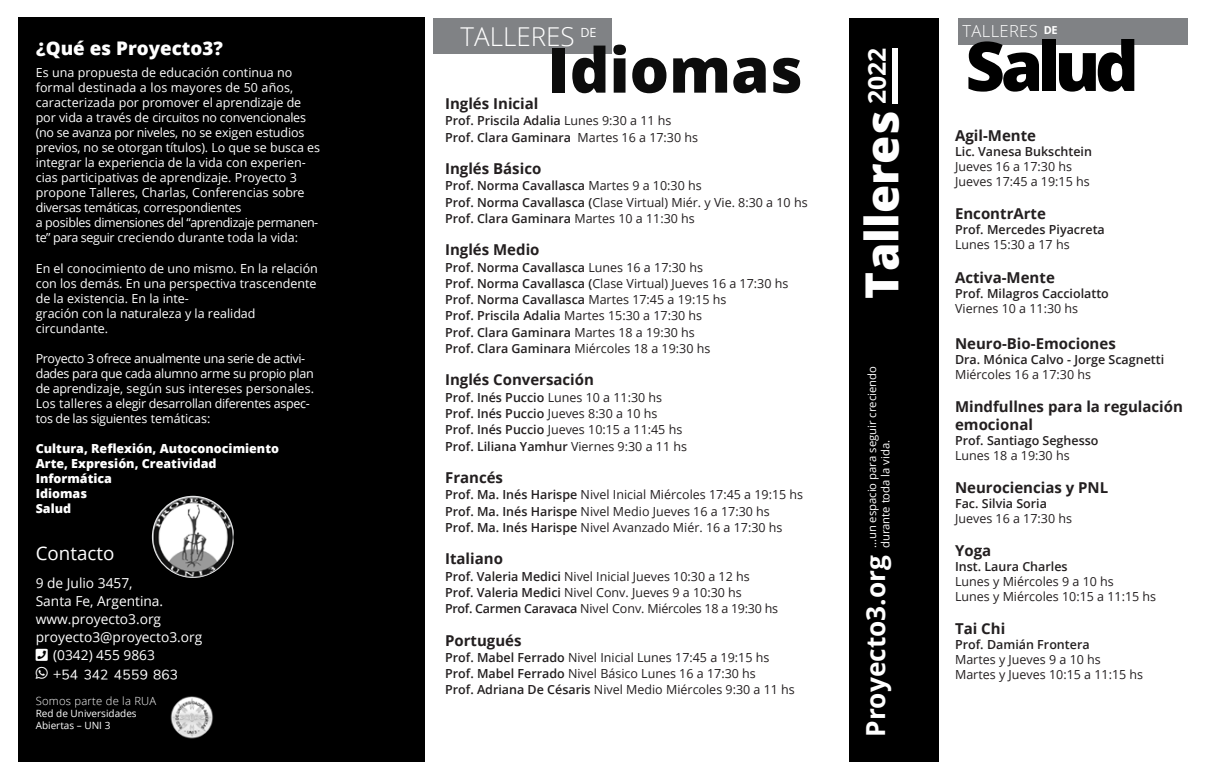
<style>
.page{position:relative;width:1205px;height:780px;background:#fff}
.page>*{position:absolute;margin:0;border:0;box-sizing:border-box;transform-origin:0 0}
.t1{font:800 68.38px "Open Sans";letter-spacing:-.08em;color:#000}
.t2{font:800 61.88px "Open Sans";color:#0c0c0c}
.t3{font:800 45.75px "Open Sans";color:#fff}
.t4{font:700 26.25px "Open Sans";color:#fff}
.t5{font:300 26px "Open Sans";color:#fff}
.t6{font:700 24.62px "Open Sans";color:#fff}
.t7{font:800 18.75px "Open Sans";color:#fff}
.t8{font:18.75px "Open Sans";color:#fff}
.t9{font:300 16.62px "Open Sans";letter-spacing:.02em;color:#fff}
.t10{font:700 15px/18px "Open Sans";color:#231f20}
.t11{font:13.75px "Open Sans";color:#fff}
.t12{font:13.75px "Myriad Pro";color:#fff}
.t13{font:12.62px "Open Sans";color:#fff}
.t14{font:12.5px/16.2px "Open Sans";color:#231f20}
.t15{font:12.5px/15px "Open Sans";letter-spacing:-.005em;color:#fff}
.t16{font:600 12.5px/16.2px "Open Sans";color:#231f20}
.t17{font:800 12.5px/15px "Open Sans";color:#fff}
.t18{font:11.25px/13.5px "Open Sans";color:#fff}
.t19{font:300 11.25px "Open Sans";letter-spacing:.02em;color:#fff}
.t20{font:700 11px "Open Sans";color:#fff}
.t21{font:10px/12px "Open Sans";color:#fff}
.s1{font-weight:400}
.s2{font-weight:600}
</style>
<div class="page">
<div style="left:18px;top:18px;width:407px;height:744px;background:#000"></div>
<div style="left:849px;top:18px;width:90px;height:743px;background:#000"></div>
<div style="left:892px;top:48px;width:5px;height:56px;background:#fff"></div>
<img style="left:153px;top:495px;width:81px;height:83px">
<img style="left:170px;top:696px;width:43px;height:43px">
<div style="left:958px;top:18px;width:229px;height:26px;background:#808285"></div>
<div style="left:434px;top:18px;width:178px;height:36px;background:#808285"></div>
<h3 class="t7" style="left:36px;top:34px;width:188px">¿Qué es Proyecto3?</h3>
<p class="t15" style="left:36px;top:65px;width:286px">Es una propuesta de educación continua no formal destinada a los mayores de 50 años, caracterizada por promover el aprendizaje de por vida a través de circuitos no convencionales (no se avanza por niveles, no se exigen estudios previos, no se otorgan títulos). Lo que se busca es integrar la experiencia de la vida con experien&shy;cias participativas de aprendizaje. Proyecto 3 propone Talleres, Charlas, Conferencias sobre diversas temáticas, correspondientes<br>a posibles dimensiones del “aprendizaje permanen&shy;te” para seguir creciendo durante toda la vida:</p>
<p class="t15" style="left:36px;top:260px;width:284px">En el conocimiento de uno mismo. En la relación con los demás. En una perspectiva trascendente de la existencia. En la inte-<br>gración con la naturaleza y la realidad circundante.</p>
<p class="t15" style="left:36px;top:350px;width:280px">Proyecto 3 ofrece anualmente una serie de activi&shy;dades para que cada alumno arme su propio plan de aprendizaje, según sus intereses personales.<br>Los talleres a elegir desarrollan diferentes aspec&shy;tos de las siguientes temáticas:</p>
<p class="t17" style="left:36px;top:440px;width:245px">Cultura, Reflexión, Autoconocimiento<br>Arte, Expresión, Creatividad<br>Informática<br>Idiomas<br>Salud</p>
<h3 class="t8" style="left:36px;top:540px;width:80px">Contacto</h3>
<p class="t11" style="left:36px;top:573px;width:98px">9 de Julio 3457,</p>
<p class="t11" style="left:36px;top:591px;width:129px">Santa Fe, Argentina.</p>
<p class="t11" style="left:36px;top:609px;width:127px">www.proyecto3.org</p>
<p class="t11" style="left:36px;top:627px;width:168px">proyecto3@proyecto3.org</p>
<p class="t11" style="left:53px;top:645px;width:103px">(0342) 455 9863</p>
<p class="t12" style="left:53px;top:665px;width:71px">+ ✔ ✓✔ ✔</p>
<p class="t19" style="left:36px;top:693px;width:122px">Somos parte de la RUA</p>
<p class="t21" style="left:36px;top:707px;width:103px">Red de Universidades<br>Abiertas – UNI 3</p>
<h3 class="t5" style="left:461px;top:19px;width:116px">TALLERES</h3>
<h2 class="t2" style="left:548px;top:23px;width:256px">Idiomas</h2>
<p class="t13" style="left:580px;top:23px;width:18px">DE</p>
<p class="t10" style="left:445px;top:94px;width:95px">Inglés Inicial</p>
<p class="t16" style="left:445px;top:112px;width:255px">Prof. Priscila Adalia <span class="s1">Lunes 9:30 a 11 hs<br></span>Prof. Clara Gaminara <span class="s1">Martes 16 a 17:30 hs</span></p>
<p class="t10" style="left:445px;top:159px;width:98px">Inglés Básico</p>
<p class="t14" style="left:445px;top:177px;width:364px"><span class="s2">Prof. Norma Cavallasca</span> Martes 9 a 10:30 hs<br><span class="s2">Prof. Norma Cavallasca (</span>Clase Virtual) Miér. y Vie. 8:30 a 10 hs<br><span class="s2">Prof. Clara Gaminara</span> Martes 10 a 11:30 hs</p>
<p class="t10" style="left:445px;top:240px;width:96px">Inglés Medio</p>
<p class="t14" style="left:445px;top:259px;width:345px"><span class="s2">Prof. Norma Cavallasca</span> Lunes 16 a 17:30 hs<br><span class="s2">Prof. Norma Cavallasca (</span>Clase Virtual) Jueves 16 a 17:30 hs <span class="s2">Prof. Norma Cavallasca</span> Martes 17:45 a 19:15 hs<br><span class="s2">Prof. Priscila Adalia</span> Martes 15:30 a 17:30 hs<br><span class="s2">Prof. Clara Gaminara</span> Martes 18 a 19:30 hs<br><span class="s2">Prof. Clara Gaminara</span> Miércoles 18 a 19:30 hs</p>
<p class="t10" style="left:445px;top:370px;width:150px">Inglés Conversación</p>
<p class="t14" style="left:445px;top:389px;width:243px"><span class="s2">Prof. Inés Puccio</span> Lunes 10 a 11:30 hs <span class="s2">Prof. Inés Puccio</span> Jueves 8:30 a 10 hs <span class="s2">Prof. Inés Puccio</span> Jueves 10:15 a 11:45 hs <span class="s2">Prof. Liliana Yamhur</span> Viernes 9:30 a 11 hs</p>
<p class="t10" style="left:445px;top:468px;width:59px">Francés</p>
<p class="t14" style="left:445px;top:486px;width:360px"><span class="s2">Prof. Ma. Inés Harispe</span> Nivel Inicial Miércoles 17:45 a 19:15 hs<br><span class="s2">Prof. Ma. Inés Harispe</span> Nivel Medio Jueves 16 a 17:30 hs<br><span class="s2">Prof. Ma. Inés Harispe</span> Nivel Avanzado Miér. 16 a 17:30 hs</p>
<p class="t10" style="left:445px;top:549px;width:59px">Italiano</p>
<p class="t14" style="left:445px;top:567px;width:334px"><span class="s2">Prof. Valeria Medici</span> Nivel Inicial Jueves 10:30 a 12 hs<br><span class="s2">Prof. Valeria Medici</span> Nivel Conv. Jueves 9 a 10:30 hs<br><span class="s2">Prof. Carmen Caravaca</span> Nivel Conv. Miércoles 18 a 19:30 hs</p>
<p class="t10" style="left:445px;top:630px;width:78px">Portugués</p>
<p class="t14" style="left:445px;top:649px;width:351px"><span class="s2">Prof. Mabel Ferrado</span> Nivel Inicial Lunes 17:45 a 19:15 hs<br><span class="s2">Prof. Mabel Ferrado</span> Nivel Básico Lunes 16 a 17:30 hs<br><span class="s2">Prof. Adriana De Césaris</span> Nivel Medio Miércoles 9:30 a 11 hs</p>
<h3 class="t6" style="left:859px;top:104px;width:58px;rotate:-90deg">2022</h3>
<h3 class="t3" style="left:847px;top:298px;width:189px;rotate:-90deg">Talleres</h3>
<p class="t18" style="left:865px;top:548px;width:183px;rotate:-90deg">...un espacio para seguir creciendo durante toda la vida.</p>
<h3 class="t4" style="left:857px;top:736px;width:183px;rotate:-90deg">Proyecto3.org</h3>
<h3 class="t9" style="left:962px;top:19px;width:77px">TALLERES</h3>
<h1 class="t1" style="left:965px;top:14px;width:175px">Salud</h1>
<p class="t20" style="left:1044px;top:23px;width:15px">DE</p>
<p class="t10" style="left:955px;top:127px;width:83px">Agil-Mente</p>
<p class="t16" style="left:955px;top:143px;width:138px">Lic. Vanesa Bukschtein</p>
<p class="t14" style="left:955px;top:159px;width:136px;line-height:15px">Jueves 16 a 17:30 hs<br>Jueves 17:45 a 19:15 hs</p>
<p class="t10" style="left:955px;top:205px;width:92px">EncontrArte</p>
<p class="t16" style="left:955px;top:221px;width:151px">Prof. Mercedes Piyacreta</p>
<p class="t14" style="left:955px;top:236px;width:116px">Lunes 15:30 a 17 hs</p>
<p class="t10" style="left:955px;top:268px;width:101px">Activa-Mente</p>
<p class="t16" style="left:955px;top:284px;width:155px">Prof. Milagros Cacciolatto</p>
<p class="t14" style="left:955px;top:299px;width:125px">Viernes 10 a 11:30 hs</p>
<p class="t10" style="left:955px;top:333px;width:162px">Neuro-Bio-Emociones</p>
<p class="t16" style="left:955px;top:350px;width:211px">Dra. Mónica Calvo - Jorge Scagnetti</p>
<p class="t14" style="left:955px;top:365px;width:137px">Miércoles 16 a 17:30 hs</p>
<p class="t10" style="left:955px;top:396px;width:229px">Mindfullnes para la regulación emocional</p>
<p class="t16" style="left:955px;top:431px;width:145px">Prof. Santiago Seghesso</p>
<p class="t14" style="left:955px;top:446px;width:116px">Lunes 18 a 19:30 hs</p>
<p class="t10" style="left:955px;top:477px;width:155px">Neurociencias y PNL</p>
<p class="t16" style="left:955px;top:494px;width:93px">Fac. Silvia Soria</p>
<p class="t14" style="left:955px;top:509px;width:119px">Jueves 16 a 17:30 hs</p>
<p class="t10" style="left:955px;top:540px;width:38px">Yoga</p>
<p class="t16" style="left:955px;top:557px;width:114px">Inst. Laura Charles</p>
<p class="t14" style="left:955px;top:573px;width:203px;line-height:15px">Lunes y Miércoles 9 a 10 hs<br>Lunes y Miércoles 10:15 a 11:15 hs</p>
<p class="t10" style="left:955px;top:618px;width:52px">Tai Chi</p>
<p class="t16" style="left:955px;top:635px;width:136px">Prof. Damián Frontera</p>
<p class="t14" style="left:955px;top:651px;width:190px;line-height:15px">Martes y Jueves 9 a 10 hs<br>Martes y Jueves 10:15 a 11:15 hs</p>
</div>
